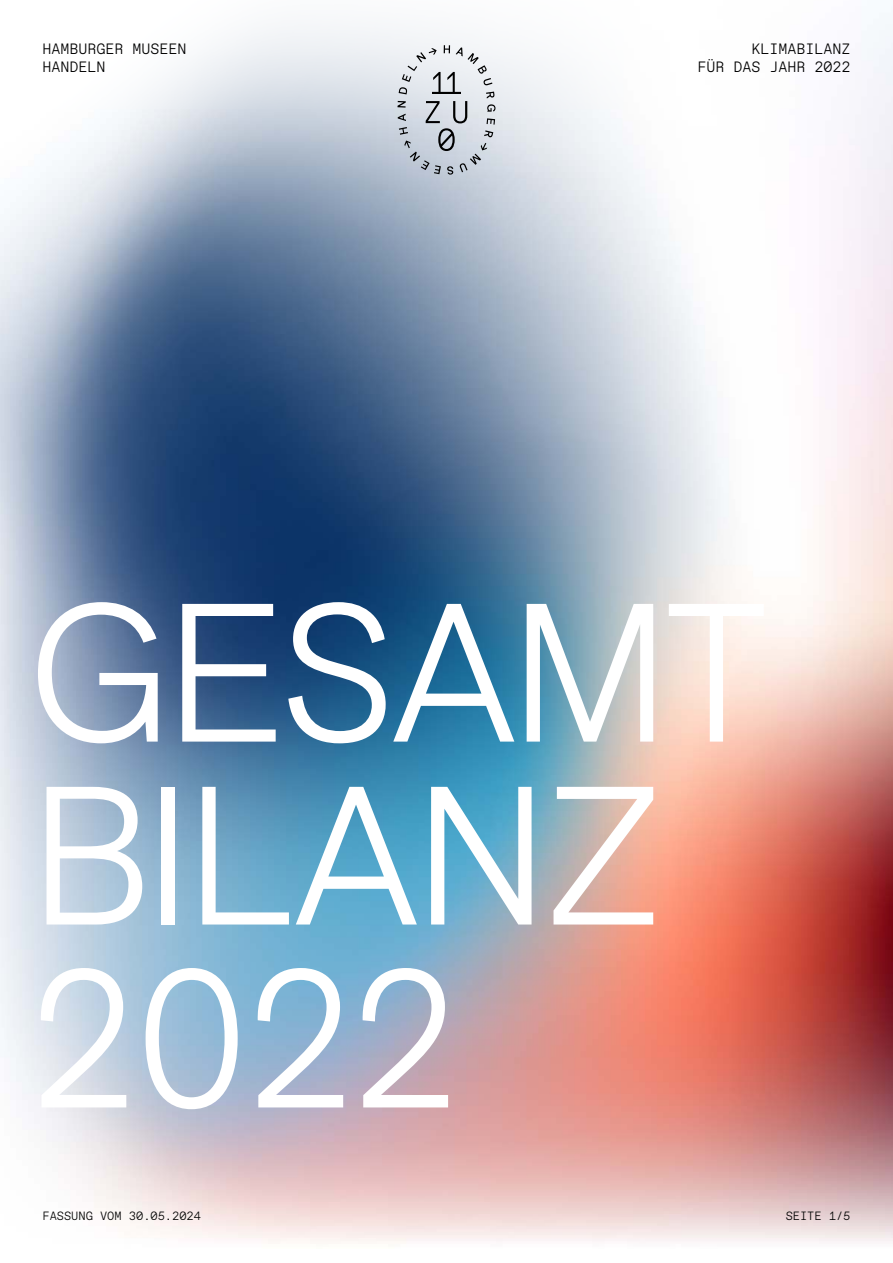
<style>
.page{position:relative;width:893px;height:1263px;background:#fff}
.page>*{position:absolute;margin:0;border:0;box-sizing:border-box;transform-origin:0 0}
.t1{font:300 195px/182.9px "ES Allianz";letter-spacing:-.02em;color:#fff}
.t2{font:300 15px "Favorit Mono";color:#000}
.t3{font:300 12px "Favorit Mono";color:#000}
</style>
<div class="page">
<img style="left:0;top:598px;width:621px;height:644px">
<img style="left:621px;top:24px;width:272px;height:1218px">
<img style="left:0;top:109px;width:623px;height:489px">
<div style="left:159px;top:24px;width:464px;height:32px;background:#f6f7f9"></div>
<svg style="left:397px;top:45px;width:98px;height:130px"></svg>
<p class="t2" style="left:43px;top:39px;width:145px">HAMBURGER MUSEEN</p>
<p class="t2" style="left:751px;top:39px;width:100px">KLIMABILANZ</p>
<p class="t2" style="left:43px;top:57px;width:65px">HANDELN</p>
<p class="t2" style="left:697px;top:57px;width:154px">FÜR DAS JAHR 2022</p>
<h1 class="t1" style="left:30px;top:581px;width:740px">GESAMT<br>BILANZ<br>2022</h1>
<p class="t3" style="left:43px;top:1208px;width:160px">FASSUNG VOM 30.05.2024</p>
<p class="t3" style="left:786px;top:1208px;width:66px">SEITE 1/5</p>
</div>
